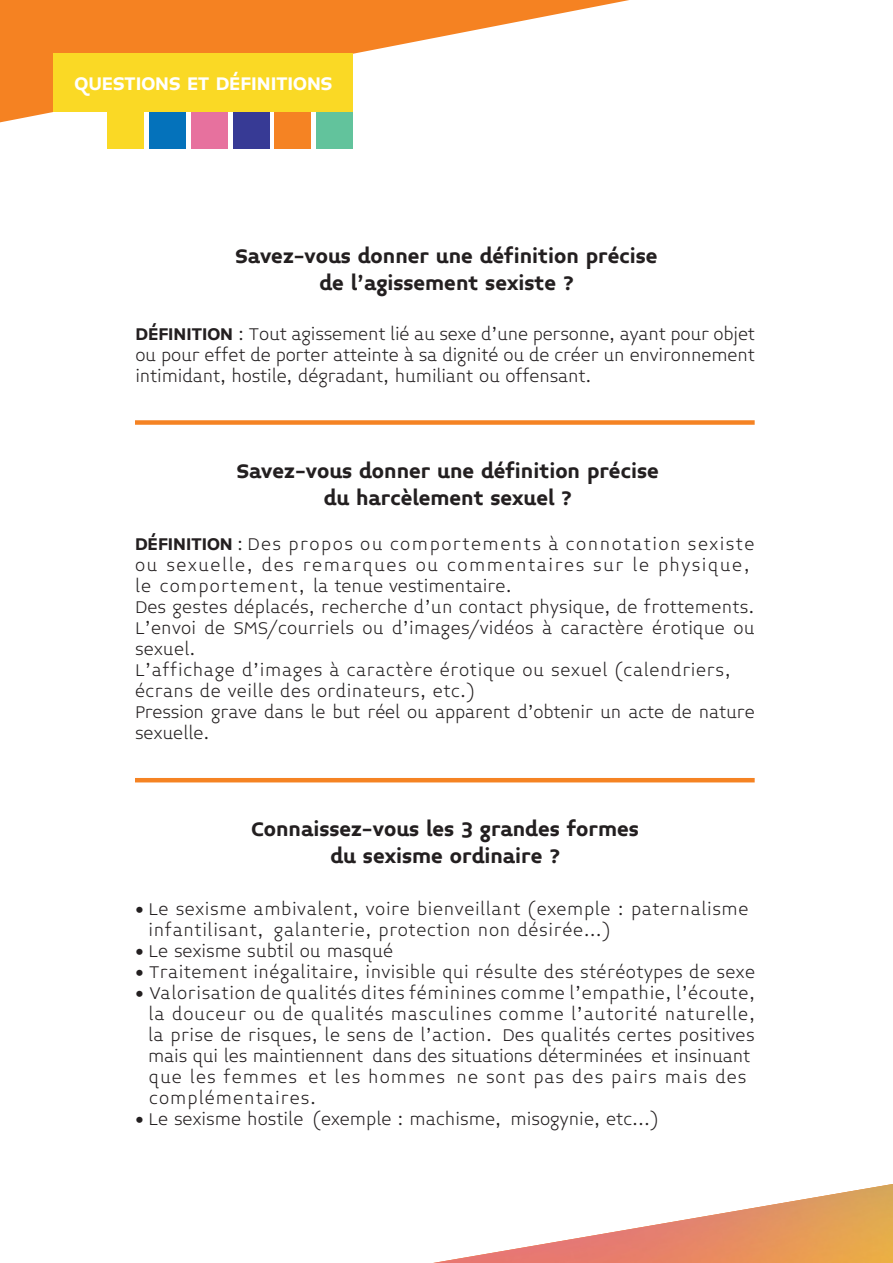
<style>
.page{position:relative;width:893px;height:1263px;background:#fff}
.page>*{position:absolute;margin:0;border:0;box-sizing:border-box;transform-origin:0 0}
.t1{font:700 22.5px "Midiet Sans";color:#231f20}
.t2{font:700 21px "Midiet Sans";color:#fff}
.t3{font:300 19.5px/21px "Midiet Sans";letter-spacing:.02em;color:#231f20}
.t4{font:300 19.5px/21px "Midiet Sans";letter-spacing:-.01em;color:#231f20}
.t5{font:300 19.5px "Midiet Sans";color:#231f20}
.t6{font:300 19.5px "Midiet Sans";letter-spacing:.075em;color:#231f20}
.t7{font:300 19.5px "Midiet Sans";letter-spacing:.05em;color:#231f20}
.t8{font:300 19.5px "Midiet Sans";letter-spacing:.04em;color:#231f20}
.s1{font-weight:700}
</style>
<div class="page">
<svg style="left:0;top:0;width:629px;height:122px;fill:#f58222"></svg>
<div style="left:107px;top:112px;width:37px;height:37px;background:#fad925"></div>
<div style="left:149px;top:112px;width:37px;height:37px;background:#0472bb"></div>
<div style="left:191px;top:112px;width:37px;height:37px;background:#e7719e"></div>
<div style="left:233px;top:112px;width:36px;height:37px;background:#373a95"></div>
<div style="left:274px;top:112px;width:37px;height:37px;background:#f58323"></div>
<div style="left:316px;top:112px;width:37px;height:37px;background:#62c39c"></div>
<div style="left:135px;top:420px;width:620px;height:5px;background:#f58323"></div>
<hr style="left:135px;top:778px;width:620px;height:4px;background:#f58323">
<img style="left:433px;top:1184px;width:460px;height:79px">
<div style="left:54px;top:54px;width:299px;height:58px;background:#fad925"></div>
<p class="t2" style="left:75px;top:72px;width:259px">QUESTIONS ET DÉFINITIONS</p>
<p class="t1" style="left:235px;top:244px;width:423px">Savez-vous donner une définition précise</p>
<p class="t1" style="left:319px;top:271px;width:256px">de l’agissement sexiste ?</p>
<p class="t3" style="left:135px;top:323px;width:621px;text-align:justify"><span class="s1">DÉFINITION</span> : Tout agissement lié au sexe d’une personne, ayant pour objet ou pour effet de porter atteinte à sa dignité ou de créer un environnement intimidant, hostile, dégradant, humiliant ou offensant.</p>
<p class="t1" style="left:237px;top:459px;width:423px">Savez-vous donner une définition précise</p>
<p class="t1" style="left:324px;top:486px;width:250px">du harcèlement sexuel ?</p>
<p class="t6" style="left:135px;top:533px;width:621px"><span class="s1">DÉFINITION</span> : Des propos ou comportements à connotation sexiste</p>
<p class="t6" style="left:135px;top:554px;width:616px">ou sexuelle, des remarques ou commentaires sur le physique,</p>
<p class="t5" style="left:135px;top:575px;width:378px">le comportement, la tenue vestimentaire.</p>
<p class="t3" style="left:135px;top:597px;width:621px">Des gestes déplacés, recherche d’un contact physique, de frottements.</p>
<p class="t3" style="left:135px;top:618px;width:621px">L’envoi de SMS/courriels ou d’images/vidéos à caractère érotique ou sexuel.</p>
<p class="t3" style="left:135px;top:660px;width:597px">L’affichage d’images à caractère érotique ou sexuel (calendriers,</p>
<p class="t3" style="left:135px;top:681px;width:341px">écrans de veille des ordinateurs, etc.)</p>
<p class="t4" style="left:135px;top:702px;width:621px">Pression grave dans le but réel ou apparent d’obtenir un acte de nature sexuelle.</p>
<p class="t1" style="left:252px;top:816px;width:389px">Connaissez-vous les 3 grandes formes</p>
<p class="t1" style="left:331px;top:843px;width:231px">du sexisme ordinaire ?</p>
<p class="t3" style="left:135px;top:899px;width:615px"><span class="s1">•</span> Le sexisme ambivalent, voire bienveillant (exemple : paternalisme</p>
<p class="t3" style="left:149px;top:920px;width:463px">infantilisant, galanterie, protection non désirée…)</p>
<p class="t5" style="left:135px;top:940px;width:259px"><span class="s1">•</span> Le sexisme subtil ou masqué</p>
<p class="t3" style="left:135px;top:962px;width:621px"><span class="s1">•</span> Traitement inégalitaire, invisible qui résulte des stéréotypes de sexe</p>
<p class="t3" style="left:135px;top:983px;width:621px"><span class="s1">•</span> Valorisation de qualités dites féminines comme l’empathie, l’écoute,</p>
<p class="t8" style="left:149px;top:1003px;width:608px">la douceur ou de qualités masculines comme l’autorité naturelle,</p>
<p class="t3" style="left:148px;top:1025px;width:608px">la prise de risques, le sens de l’action. Des qualités certes positives</p>
<p class="t4" style="left:148px;top:1046px;width:604px">mais qui les maintiennent dans des situations déterminées et insinuant</p>
<p class="t7" style="left:149px;top:1066px;width:599px">que les femmes et les hommes ne sont pas des pairs mais des</p>
<p class="t7" style="left:149px;top:1087px;width:168px">complémentaires.</p>
<p class="t5" style="left:135px;top:1108px;width:524px"><span class="s1">•</span> Le sexisme hostile (exemple : machisme, misogynie, etc…)</p>
</div>
